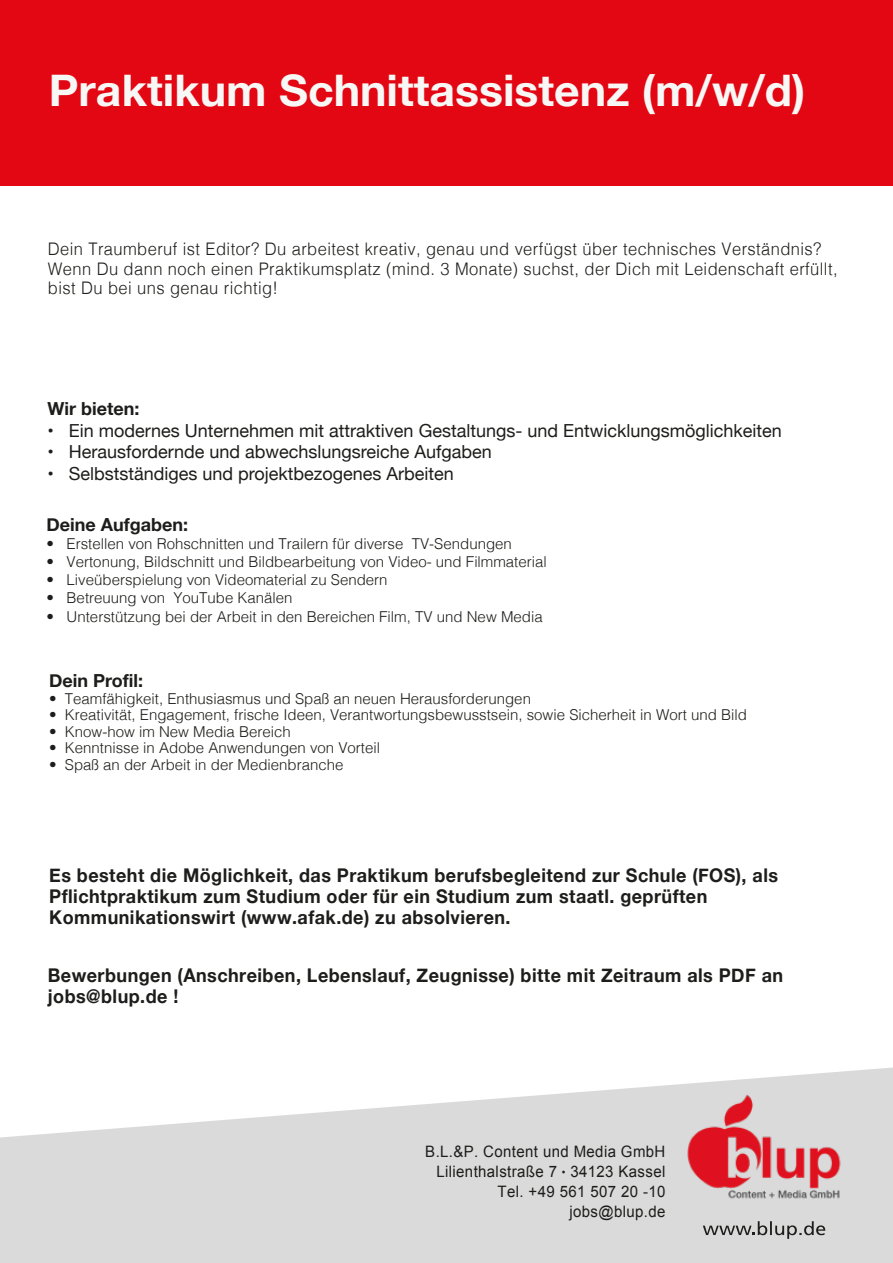
<style>
.page{position:relative;width:893px;height:1263px;background:#fff}
.page>*{position:absolute;margin:0;border:0;box-sizing:border-box;transform-origin:0 0}
.t1{font:700 43.5px "Helvetica Neue";color:#f7f7f6}
.t2{font:700 18.9px/21px "Helvetica Neue";letter-spacing:.025em;color:#1d1d1b;scale:.95 1}
.t3{font:18px "Helvetica Neue";color:#1d1d1b}
.t4{font:700 18px "Helvetica Neue";color:#1d1d1b}
.t5{font:300 17.4px/19.8px "Helvetica";letter-spacing:.025em;color:#1d1d1b;scale:.95 1}
.t6{font:15.75px/20.1px "Arial";letter-spacing:.025em;color:#1d1d1b;text-align:right;scale:.95 1}
.t7{font:300 15px "Helvetica";color:#1d1d1b}
.s1{font-size:10.95px}
</style>
<div class="page">
<svg style="left:0;top:1067px;width:893px;height:196px;fill:#dadada"></svg>
<svg style="left:703px;top:1221px;width:122px;height:18px;background:#b0b0b0"></svg>
<div style="left:0;top:0;width:893px;height:186px;background:#e30613"></div>
<img style="left:684px;top:1092px;width:164px;height:110px">
<h1 class="t1" style="left:49px;top:56px;width:758px">Praktikum Schnittassistenz (m/w/d)</h1>
<p class="t5" style="left:48px;top:238px;width:833px">Dein Traumberuf ist Editor? Du arbeitest kreativ, genau und verfügst über technisches Verständnis?<br>Wenn Du dann noch einen Praktikumsplatz (mind. 3 Monate) suchst, der Dich mit Leidenschaft erfüllt, bist Du bei uns genau richtig!</p>
<p class="t4" style="left:48px;top:395px;width:93px">Wir bieten:</p>
<p class="t3" style="left:48px;top:417px;width:736px">• Ein modernes Unternehmen mit attraktiven Gestaltungs- und Entwicklungsmöglichkeiten</p>
<p class="t3" style="left:48px;top:439px;width:446px">• Herausfordernde und abwechslungsreiche Aufgaben</p>
<p class="t3" style="left:48px;top:461px;width:408px">• Selbstständiges und projektbezogenes Arbeiten</p>
<p class="t4" style="left:47px;top:511px;width:143px">Deine Aufgaben:</p>
<p class="t7" style="left:47px;top:531px;width:467px">• Erstellen von Rohschnitten und Trailern für diverse TV-Sendungen</p>
<p class="t7" style="left:47px;top:549px;width:502px">• Vertonung, Bildschnitt und Bildbearbeitung von Video- und Filmmaterial</p>
<p class="t7" style="left:47px;top:567px;width:342px">• Liveüberspielung von Videomaterial zu Sendern</p>
<p class="t7" style="left:47px;top:585px;width:247px">• Betreuung von YouTube Kanälen</p>
<p class="t7" style="left:47px;top:603px;width:497px">• Unterstützung bei der Arbeit in den Bereichen Film, TV und New Media</p>
<p class="t4" style="left:49px;top:667px;width:95px">Dein Profil:</p>
<p class="t7" style="left:49px;top:685px;width:483px">• Teamfähigkeit, Enthusiasmus und Spaß an neuen Herausforderungen</p>
<p class="t7" style="left:49px;top:702px;width:699px">• Kreativität, Engagement, frische Ideen, Verantwortungsbewusstsein, sowie Sicherheit in Wort und Bild</p>
<p class="t7" style="left:49px;top:718px;width:243px">• Know-how im New Media Bereich</p>
<p class="t7" style="left:49px;top:735px;width:332px">• Kenntnisse in Adobe Anwendungen von Vorteil</p>
<p class="t7" style="left:49px;top:751px;width:296px">• Spaß an der Arbeit in der Medienbranche</p>
<p class="t2" style="left:49px;top:865px;width:769px">Es besteht die Möglichkeit, das Praktikum berufsbegleitend zur Schule (FOS), als<br>Pflichtpraktikum zum Studium oder für ein Studium zum staatl. geprüften<br>Kommunikationswirt (www.afak.de) zu absolvieren.</p>
<p class="t2" style="left:48px;top:965px;width:775px">Bewerbungen (Anschreiben, Lebenslauf, Zeugnisse) bitte mit Zeitraum als PDF an jobs@blup.de !</p>
<p class="t6" style="left:425px;top:1141px;width:254px">B.L.&amp;P. Content und Media GmbH<br>Lilienthalstraße 7 <span class="s1">•</span> 34123 Kassel<br>Tel. +49 561 507 20 -10 jobs@blup.de</p>
</div>
